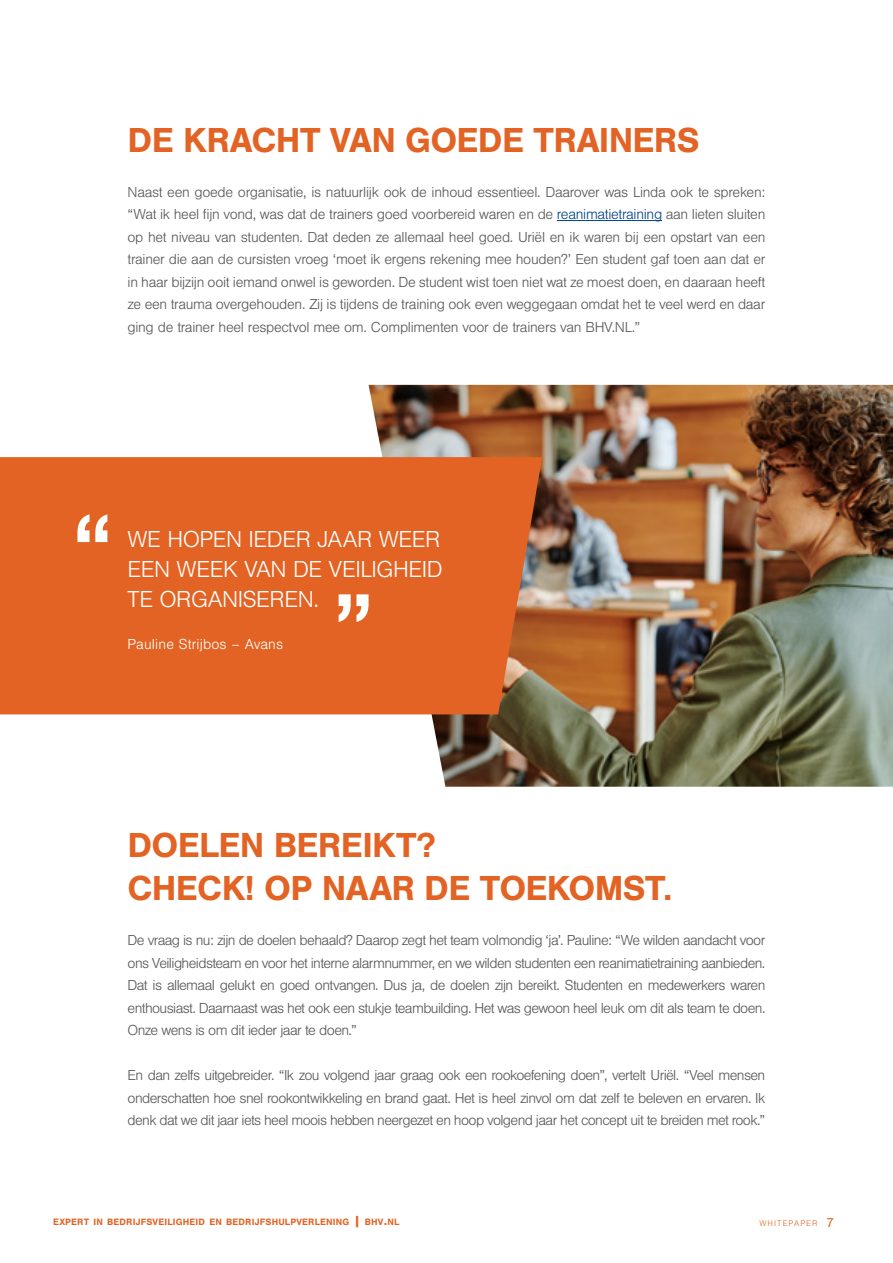
<style>
.page{position:relative;width:893px;height:1263px;background:#fff}
.page>*{position:absolute;margin:0;border:0;box-sizing:border-box;transform-origin:0 0}
.t1{font:700 36px/43.5px "Nimbus San";letter-spacing:-.02em;color:#e26323}
.t2{font:300 24px/30px "Nimbus San";letter-spacing:-.02em;color:#fff;text-align:justify}
.t3{font:300 15px/22.5px "Nimbus San";letter-spacing:-.04em;color:#575756;text-align:justify}
.t4{font:300 15px "Nimbus San";letter-spacing:.01em;color:#fff}
.t5{font:700 9.6px "Nimbus San";letter-spacing:.015em;color:#e26323}
.t6{font:300 8.4px "Nimbus San";letter-spacing:.13em;color:#e26323}
.s1{color:#004289}
.s2{font-size:13.65px}
.s3{font-weight:400;font-size:13.5px}
</style>
<div class="page">
<hr style="left:557px;top:220px;width:105px;height:1px;background:#004289">
<img style="left:369px;top:385px;width:524px;height:402px">
<div style="left:0;top:457px;width:542px;height:257px;background:#e26323"></div>
<svg style="left:339px;top:594px;width:30px;height:28px"></svg>
<svg style="left:77px;top:514px;width:30px;height:28px"></svg>
<h1 class="t1" style="left:128px;top:118px;width:574px">DE KRACHT VAN GOEDE TRAINERS</h1>
<p class="t3" style="left:128px;top:181px;width:639px">Naast een goede organisatie, is natuurlijk ook de inhoud essentieel. Daarover was Linda ook te spreken: “Wat ik heel fijn vond, was dat de trainers goed voorbereid waren en de <span class="s1">reanimatietraining</span> aan lieten sluiten op het niveau van studenten. Dat deden ze allemaal heel goed. Uriël en ik waren bij een opstart van een trainer die aan de cursisten vroeg ‘moet ik ergens rekening mee houden?’ Een student gaf toen aan dat er in haar bijzijn ooit iemand onwel is geworden. De student wist toen niet wat ze moest doen, en daaraan heeft ze een trauma overgehouden. Zij is tijdens de training ook even weggegaan omdat het te veel werd en daar ging de trainer heel respectvol mee om. Complimenten voor de trainers van BHV.NL.”</p>
<h2 class="t2" style="left:128px;top:524px;width:317px">WE HOPEN IEDER JAAR WEER EEN WEEK VAN DE VEILIGHEID TE ORGANISEREN.</h2>
<p class="t4" style="left:128px;top:636px;width:157px">Pauline Strijbos – Avans</p>
<h1 class="t1" style="left:128px;top:823px;width:546px">DOELEN BEREIKT?<br>CHECK! OP NAAR DE TOEKOMST.</h1>
<p class="t3" style="left:128px;top:929px;width:639px">De vraag is nu: zijn de doelen behaald? Daarop zegt het team volmondig ‘ja’. Pauline: “We wilden aandacht voor ons Veiligheidsteam en voor het interne alarmnummer, en we wilden studenten een reanimatietraining aanbieden.<br>Dat is allemaal gelukt en goed ontvangen. Dus ja, de doelen zijn bereikt. Studenten en medewerkers waren enthousiast. Daarnaast was het ook een stukje teambuilding. Het was gewoon heel leuk om dit als team te doen.<br>Onze wens is om dit ieder jaar te doen.”</p>
<p class="t3" style="left:128px;top:1064px;width:639px">En dan zelfs uitgebreider. “Ik zou volgend jaar graag ook een rookoefening doen”, vertelt Uriël. “Veel mensen onderschatten hoe snel rookontwikkeling en brand gaat. Het is heel zinvol om dat zelf te beleven en ervaren. Ik denk dat we dit jaar iets heel moois hebben neergezet en hoop volgend jaar het concept uit te breiden met rook.”</p>
<p class="t5" style="left:53px;top:1217px;width:348px">EXPERT IN BEDRIJFSVEILIGHEID EN BEDRIJFSHULPVERLENING <span class="s2">|</span> BHV<span class="s2">.</span>NL</p>
<p class="t6" style="left:759px;top:1219px;width:76px">WHITEPAPER <span class="s3">7</span></p>
</div>
